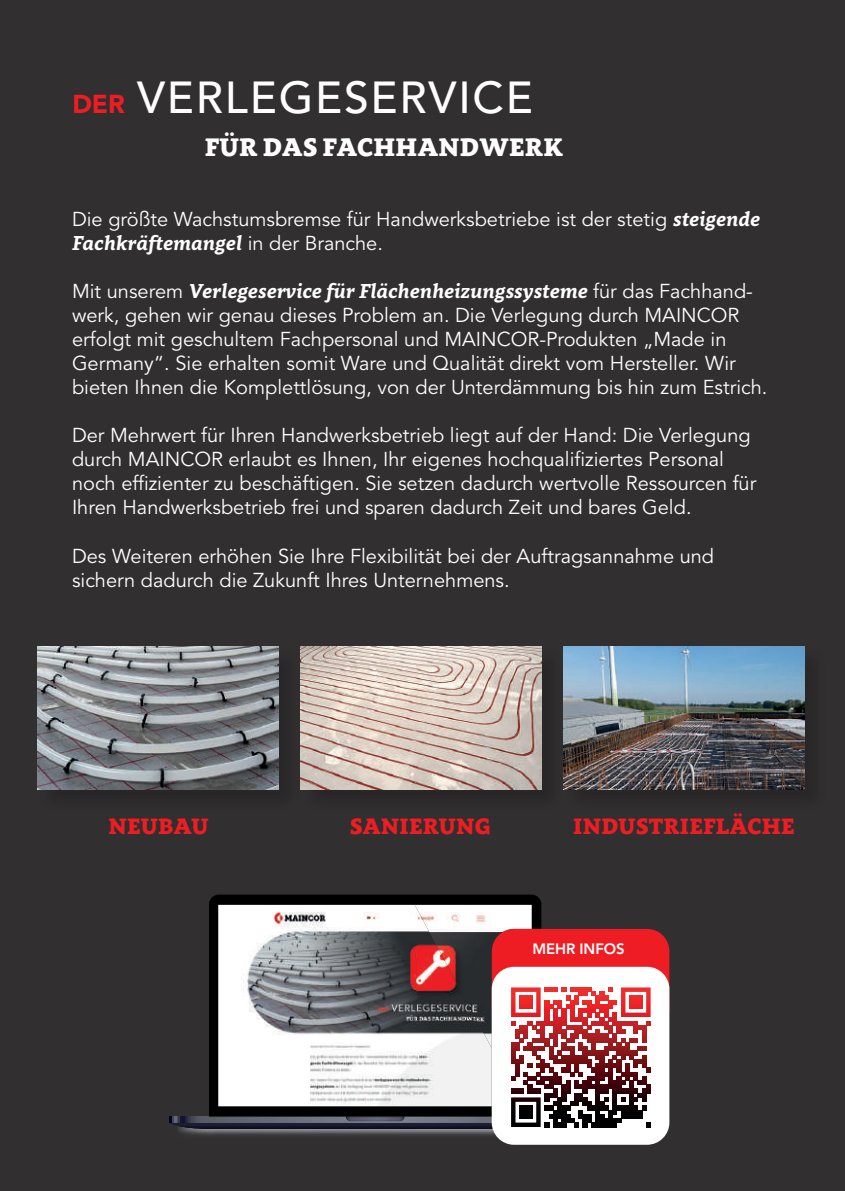
<style>
.page{position:relative;width:845px;height:1191px;background:#312f30}
.page>*{position:absolute;margin:0;border:0;box-sizing:border-box;transform-origin:0 0}
.t1{font:500 44.4px "Avenir LT Std";letter-spacing:.04em;color:#fff}
.t2{font:900 25.2px "Clavo";letter-spacing:.01em;color:#fff}
.t3{font:900 22px "Clavo";letter-spacing:.01em;color:#ee1d23}
.t4{font:20px/24px "Avenir LT Std";color:#fff}
.t5{font:italic 700 20px "Clavo";color:#fff}
.t6{font:800 15px "Avenir LT Std";letter-spacing:-.01em;color:#fff}
.s1{font-weight:900;font-size:25.8px;color:#ee1d23}
.s2{font-family:"Clavo";font-weight:700;font-style:italic}
.s3{font-family:"Avenir LT Std";font-weight:400;font-style:normal}
</style>
<div class="page">
<img style="left:38px;top:646px;width:241px;height:144px">
<img style="left:300px;top:646px;width:1px;height:144px">
<img style="left:301px;top:646px;width:240px;height:144px">
<img style="left:563px;top:646px;width:241px;height:144px">
<img style="left:178px;top:1128px;width:323px;height:13px">
<svg style="left:209px;top:894px;width:332px;height:93px;background:#948b8c"></svg>
<div style="left:492px;top:929px;width:177px;height:101px;background:#ee1d23;border-radius:22px"></div>
<div style="left:492px;top:966px;width:177px;height:178px;background:#fff;border-radius:22px"></div>
<svg style="left:170px;top:987px;width:480px;height:141px"></svg>
<h1 class="t1" style="left:72px;top:72px;width:462px"><span class="s1">DER</span> VERLEGESERVICE</h1>
<p class="t2" style="left:205px;top:129px;width:360px">FÜR DAS FACHHANDWERK</p>
<p class="t4" style="left:72px;top:208px;width:689px">Die größte Wachstumsbremse für Handwerksbetriebe ist der stetig <span class="s2">steigende</span></p>
<p class="t5" style="left:72px;top:229px;width:312px">Fachkräftemangel <span class="s3">in der Branche.</span></p>
<p class="t5" style="left:72px;top:277px;width:682px"><span class="s3">Mit unserem</span> Verlegeservice für Flächenheizungssysteme <span class="s3">für das Fachhand-</span></p>
<p class="t4" style="left:72px;top:304px;width:697px">werk, gehen wir genau dieses Problem an. Die Verlegung durch MAINCOR erfolgt mit geschultem Fachpersonal und MAINCOR-Produkten „Made in Germany“. Sie erhalten somit Ware und Qualität direkt vom Hersteller. Wir bieten Ihnen die Komplettlösung, von der Unterdämmung bis hin zum Estrich.</p>
<p class="t4" style="left:72px;top:424px;width:686px">Der Mehrwert für Ihren Handwerksbetrieb liegt auf der Hand: Die Verlegung durch MAINCOR erlaubt es Ihnen, Ihr eigenes hochqualifiziertes Personal noch effizienter zu beschäftigen. Sie setzen dadurch wertvolle Ressourcen für Ihren Handwerksbetrieb frei und sparen dadurch Zeit und bares Geld.</p>
<p class="t4" style="left:72px;top:544px;width:643px">Des Weiteren erhöhen Sie Ihre Flexibilität bei der Auftragsannahme und sichern dadurch die Zukunft Ihres Unternehmens.</p>
<p class="t3" style="left:108px;top:810px;width:102px">NEUBAU</p>
<p class="t3" style="left:350px;top:810px;width:142px">SANIERUNG</p>
<p class="t3" style="left:573px;top:810px;width:223px">INDUSTRIEFLÄCHE</p>
<p class="t6" style="left:532px;top:940px;width:93px">MEHR INFOS</p>
</div>
